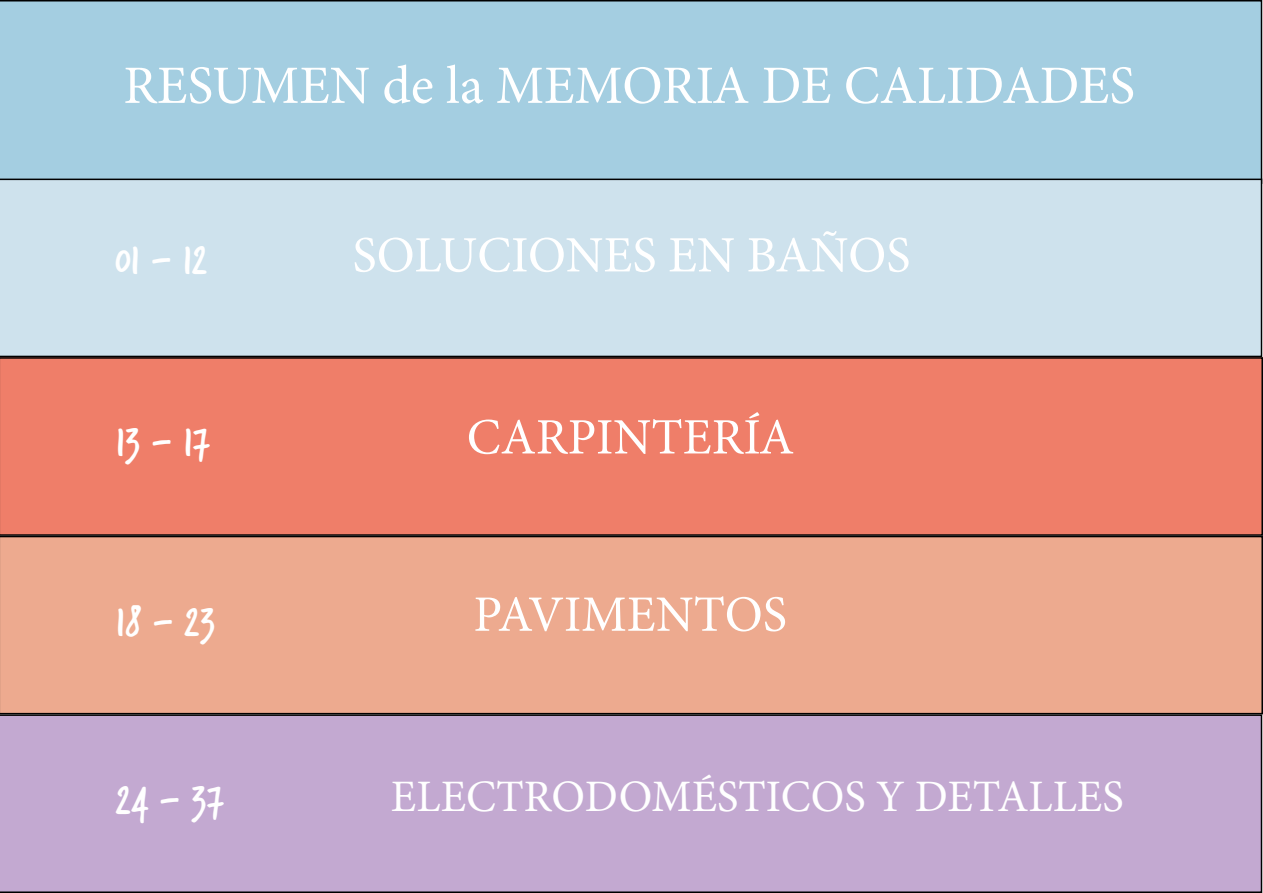
<style>
.page{position:relative;width:1263px;height:893px;background:#fff}
.page>*{position:absolute;margin:0;border:0;box-sizing:border-box;transform-origin:0 0}
.t1{font:54px "Minion Pro";color:#fff}
.t2{font:51px "Minion Pro";color:#fff}
.t3{font:45px "Minion Pro";color:#fff}
.t4{font:45px "Trash Hand";color:#fff}
</style>
<div class="page">
<div style="left:0;top:0;width:1262px;height:179px;background:#a4cee1"></div>
<div style="left:0;top:179px;width:1262px;height:178px;background:#cee2ed"></div>
<div style="left:0;top:357px;width:1263px;height:179px;background:#ef7e69"></div>
<div style="left:0;top:536px;width:1263px;height:178px;background:#edaa8f"></div>
<div style="left:0;top:714px;width:1262px;height:179px;background:#c3a9d1"></div>
<p class="t1" style="left:123px;top:49px;width:1013px">RESUMEN de la MEMORIA DE CALIDADES</p>
<p class="t4" style="left:116px;top:238px;width:94px">01 - 12</p>
<p class="t4" style="left:116px;top:420px;width:95px">13 - 17</p>
<p class="t4" style="left:116px;top:599px;width:101px">18 - 23</p>
<p class="t4" style="left:116px;top:778px;width:109px">24 - 37</p>
<p class="t2" style="left:352px;top:221px;width:559px">SOLUCIONES EN BAÑOS</p>
<p class="t2" style="left:467px;top:403px;width:329px">CARPINTERÍA</p>
<p class="t2" style="left:473px;top:580px;width:315px">PAVIMENTOS</p>
<p class="t3" style="left:391px;top:766px;width:734px">ELECTRODOMÉSTICOS Y DETALLES</p>
</div>
